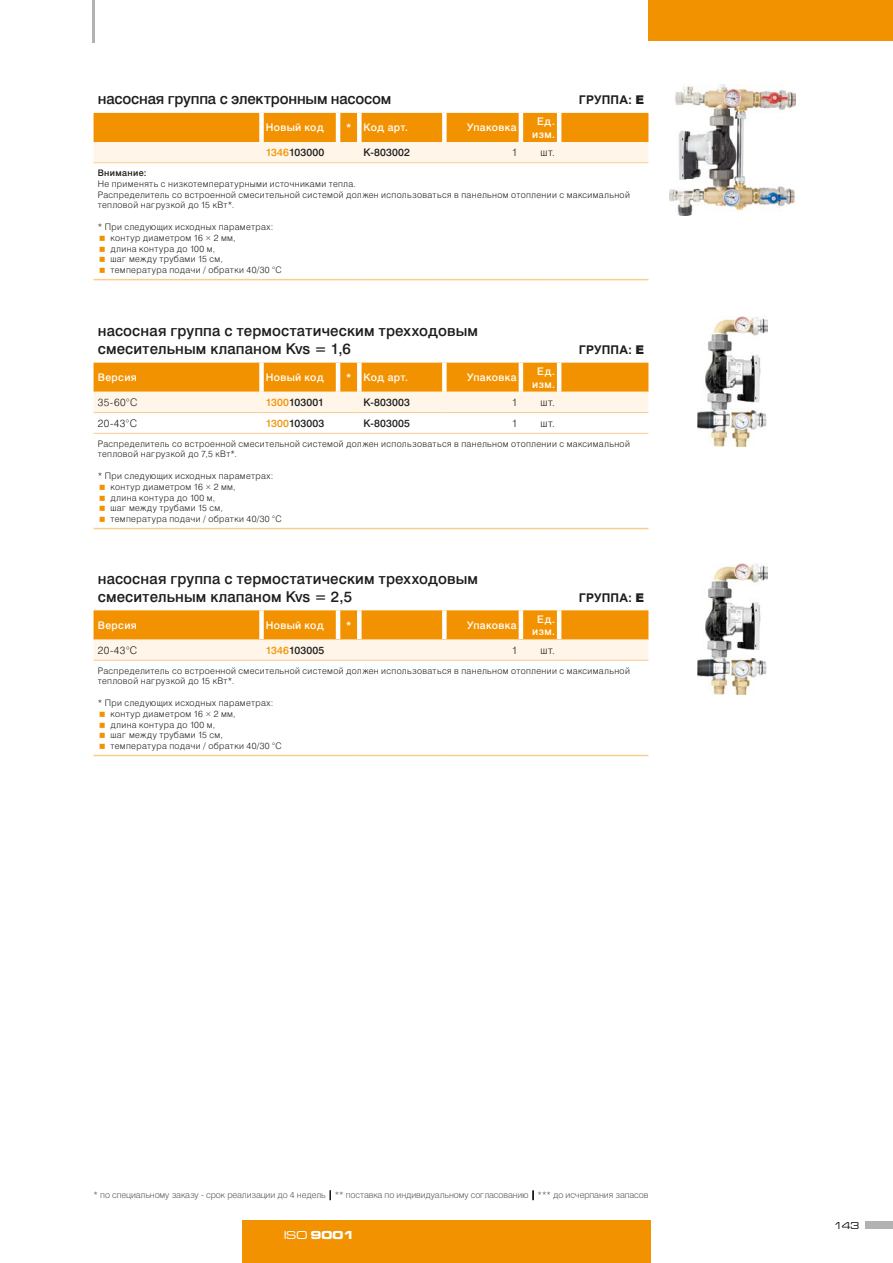
<style>
.page{position:relative;width:893px;height:1263px;background:#fff}
.page>*{position:absolute;margin:0;border:0;box-sizing:border-box;transform-origin:0 0}
.t1{font:15px/18px "Swiss 721 Md AT";letter-spacing:.005em;color:#1d1d1b}
.t2{font:700 12px "Arial";letter-spacing:.02em;color:#1d1d1b}
.t3{font:12px "Microgramma D Bol Ext";color:#fff}
.t4{font:10.5px/12.6px "Swiss 721 Md AT";letter-spacing:.035em;color:#fff;text-align:center}
.t5{font:10.5px "Swiss 721 Md AT";letter-spacing:.015em;color:#1d1d1b}
.t6{font:10.5px "Swiss 721 Lt AT";letter-spacing:.04em;color:#1d1d1b}
.t7{font:10.5px "Microgramma D Med Ext";color:#1d1d1b}
.t8{font:9px/10.8px "Swiss 721 Lt AT";letter-spacing:.04em;color:#1d1d1b}
.t9{font:9px "Swiss 721 Lt AT";letter-spacing:-.01em;color:#575756}
.t10{font:9px "Swiss 721 Md AT";letter-spacing:.04em;color:#1d1d1b}
.s1{font-weight:900}
.s2{color:#f39200}
.s3{color:#1d1d1b}
.s4{font-family:"Microgramma D Med Ext"}
</style>
<div class="page">
<div style="left:242px;top:1220px;width:409px;height:43px;background:#f39200"></div>
<hr style="left:92px;top:0;width:3px;height:43px;background:#b3b2b2">
<div style="left:648px;top:0;width:245px;height:41px;background:#f39200"></div>
<div style="left:865px;top:1222px;width:28px;height:7px;background:#b3b2b2"></div>
<svg style="left:94px;top:113px;width:554px;height:51px;background:#f8be68"></svg>
<hr style="left:359px;top:163px;width:85px;height:1px;background:#fccb8e">
<hr style="left:444px;top:163px;width:77px;height:1px;background:#fccb8e">
<hr style="left:521px;top:163px;width:38px;height:1px;background:#fccb8e">
<hr style="left:559px;top:163px;width:89px;height:1px;background:#fccb8e">
<hr style="left:94px;top:279px;width:167px;height:1px;background:#fccb8e">
<hr style="left:261px;top:279px;width:77px;height:1px;background:#fccb8e">
<svg style="left:338px;top:279px;width:21px;height:1px"></svg>
<hr style="left:359px;top:279px;width:85px;height:1px;background:#fccb8e">
<hr style="left:444px;top:279px;width:77px;height:1px;background:#fccb8e">
<hr style="left:521px;top:279px;width:38px;height:1px;background:#fccb8e">
<hr style="left:559px;top:279px;width:89px;height:1px;background:#fccb8e">
<img style="left:670px;top:84px;width:125px;height:131px">
<svg style="left:94px;top:363px;width:554px;height:50px;background:#f8be68"></svg>
<hr style="left:359px;top:412px;width:85px;height:1px;background:#fccb8e">
<hr style="left:444px;top:412px;width:77px;height:1px;background:#fccb8e">
<hr style="left:521px;top:412px;width:38px;height:1px;background:#fccb8e">
<hr style="left:559px;top:412px;width:89px;height:1px;background:#fccb8e">
<hr style="left:94px;top:433px;width:167px;height:1px;background:#fccb8e">
<hr style="left:261px;top:433px;width:77px;height:1px;background:#fccb8e">
<svg style="left:338px;top:433px;width:21px;height:1px"></svg>
<hr style="left:359px;top:433px;width:85px;height:1px;background:#fccb8e">
<hr style="left:444px;top:433px;width:77px;height:1px;background:#fccb8e">
<hr style="left:521px;top:433px;width:38px;height:1px;background:#fccb8e">
<hr style="left:559px;top:433px;width:89px;height:1px;background:#fccb8e">
<hr style="left:94px;top:528px;width:167px;height:1px;background:#fccb8e">
<hr style="left:261px;top:528px;width:77px;height:1px;background:#fccb8e">
<svg style="left:338px;top:528px;width:21px;height:1px"></svg>
<hr style="left:359px;top:528px;width:85px;height:1px;background:#fccb8e">
<hr style="left:444px;top:528px;width:77px;height:1px;background:#fccb8e">
<hr style="left:521px;top:528px;width:38px;height:1px;background:#fccb8e">
<hr style="left:559px;top:528px;width:89px;height:1px;background:#fccb8e">
<img style="left:698px;top:316px;width:69px;height:131px">
<svg style="left:94px;top:610px;width:554px;height:51px;background:#f8be68"></svg>
<hr style="left:359px;top:660px;width:85px;height:1px;background:#fccb8e">
<hr style="left:444px;top:660px;width:77px;height:1px;background:#fccb8e">
<hr style="left:521px;top:660px;width:38px;height:1px;background:#fccb8e">
<hr style="left:559px;top:660px;width:89px;height:1px;background:#fccb8e">
<hr style="left:94px;top:755px;width:167px;height:1px;background:#fccb8e">
<hr style="left:261px;top:755px;width:77px;height:1px;background:#fccb8e">
<svg style="left:338px;top:755px;width:21px;height:1px"></svg>
<hr style="left:359px;top:755px;width:85px;height:1px;background:#fccb8e">
<hr style="left:444px;top:755px;width:77px;height:1px;background:#fccb8e">
<hr style="left:521px;top:755px;width:38px;height:1px;background:#fccb8e">
<hr style="left:559px;top:755px;width:89px;height:1px;background:#fccb8e">
<img style="left:698px;top:564px;width:69px;height:130px">
<h1 class="t1" style="left:98px;top:90px;width:295px">насосная группа с электронным насосом</h1>
<h2 class="t2" style="left:579px;top:92px;width:67px">ГРУППА: <span class="s1">E</span></h2>
<p class="t4" style="left:266px;top:122px;width:60px">Новый код</p>
<p class="t4" style="left:346px;top:122px;width:64px">* Код арт.</p>
<p class="t4" style="left:467px;top:122px;width:51px">Упаковка</p>
<p class="t4" style="left:532px;top:115px;width:24px">Ед. изм.</p>
<p class="t5" style="left:266px;top:146px;width:60px"><span class="s2">1346</span>103000</p>
<p class="t5" style="left:364px;top:146px;width:48px">K-803002</p>
<p class="t6" style="left:512px;top:146px;width:6px">1</p>
<p class="t6" style="left:541px;top:146px;width:16px">шт.</p>
<p class="t10" style="left:98px;top:168px;width:50px">Внимание:</p>
<p class="t8" style="left:98px;top:178px;width:534px">Не применять с низкотемпературными источниками тепла.<br>Распределитель со встроенной смесительной системой должен использоваться в панельном отоплении с максимальной тепловой нагрузкой до 15 кВт*.</p>
<p class="t8" style="left:111px;top:221px;width:173px;text-indent:-13px">* При следующих исходных параметрах: контур диаметром 16 × 2 мм,<br>длина контура до 100 м,<br>шаг между трубами 15 см,<br>температура подачи / обратки 40/30 °C</p>
<h1 class="t1" style="left:98px;top:322px;width:382px">насосная группа с термостатическим трехходовым смесительным клапаном Kvs = 1,6</h1>
<h2 class="t2" style="left:579px;top:342px;width:67px">ГРУППА: <span class="s1">E</span></h2>
<p class="t4" style="left:98px;top:371px;width:40px">Версия</p>
<p class="t4" style="left:266px;top:371px;width:60px">Новый код</p>
<p class="t4" style="left:346px;top:371px;width:64px">* Код арт.</p>
<p class="t4" style="left:467px;top:371px;width:51px">Упаковка</p>
<p class="t4" style="left:532px;top:365px;width:24px">Ед. изм.</p>
<p class="t6" style="left:98px;top:396px;width:41px">35-60°C</p>
<p class="t5" style="left:266px;top:396px;width:60px"><span class="s2">1300</span>103001</p>
<p class="t5" style="left:364px;top:396px;width:48px">K-803003</p>
<p class="t6" style="left:512px;top:396px;width:6px">1</p>
<p class="t6" style="left:541px;top:396px;width:16px">шт.</p>
<p class="t6" style="left:98px;top:417px;width:41px">20-43°C</p>
<p class="t5" style="left:266px;top:417px;width:60px"><span class="s2">1300</span>103003</p>
<p class="t5" style="left:364px;top:417px;width:48px">K-803005</p>
<p class="t6" style="left:512px;top:417px;width:6px">1</p>
<p class="t6" style="left:541px;top:417px;width:16px">шт.</p>
<p class="t8" style="left:98px;top:438px;width:534px">Распределитель со встроенной смесительной системой должен использоваться в панельном отоплении с максимальной тепловой нагрузкой до 7,5 кВт*.</p>
<p class="t8" style="left:111px;top:470px;width:173px;text-indent:-13px">* При следующих исходных параметрах: контур диаметром 16 × 2 мм,<br>длина контура до 100 м,<br>шаг между трубами 15 см,<br>температура подачи / обратки 40/30 °C</p>
<h1 class="t1" style="left:98px;top:570px;width:382px">насосная группа с термостатическим трехходовым смесительным клапаном Kvs = 2,5</h1>
<h2 class="t2" style="left:579px;top:590px;width:67px">ГРУППА: <span class="s1">E</span></h2>
<p class="t4" style="left:98px;top:619px;width:40px">Версия</p>
<p class="t4" style="left:266px;top:619px;width:60px">Новый код</p>
<p class="t4" style="left:346px;top:619px;width:7px">*</p>
<p class="t4" style="left:467px;top:619px;width:51px">Упаковка</p>
<p class="t4" style="left:532px;top:613px;width:24px">Ед. изм.</p>
<p class="t6" style="left:98px;top:644px;width:41px">20-43°C</p>
<p class="t5" style="left:266px;top:644px;width:60px"><span class="s2">1346</span>103005</p>
<p class="t6" style="left:512px;top:644px;width:6px">1</p>
<p class="t6" style="left:541px;top:644px;width:16px">шт.</p>
<p class="t8" style="left:98px;top:665px;width:534px">Распределитель со встроенной смесительной системой должен использоваться в панельном отоплении с максимальной тепловой нагрузкой до 15 кВт*.</p>
<p class="t8" style="left:111px;top:697px;width:173px;text-indent:-13px">* При следующих исходных параметрах: контур диаметром 16 × 2 мм,<br>длина контура до 100 м,<br>шаг между трубами 15 см,<br>температура подачи / обратки 40/30 °C</p>
<p class="t9" style="left:94px;top:1189px;width:556px">* по специальному заказу - срок реализации до 4 недель <span class="s3">|</span> ** поставка по индивидуальному согласованию <span class="s3">|</span> *** до исчерпания запасов</p>
<h2 class="t3" style="left:284px;top:1227px;width:71px"><span class="s4">ISO</span> 9001</h2>
<p class="t7" style="left:834px;top:1219px;width:27px">143</p>
</div>
